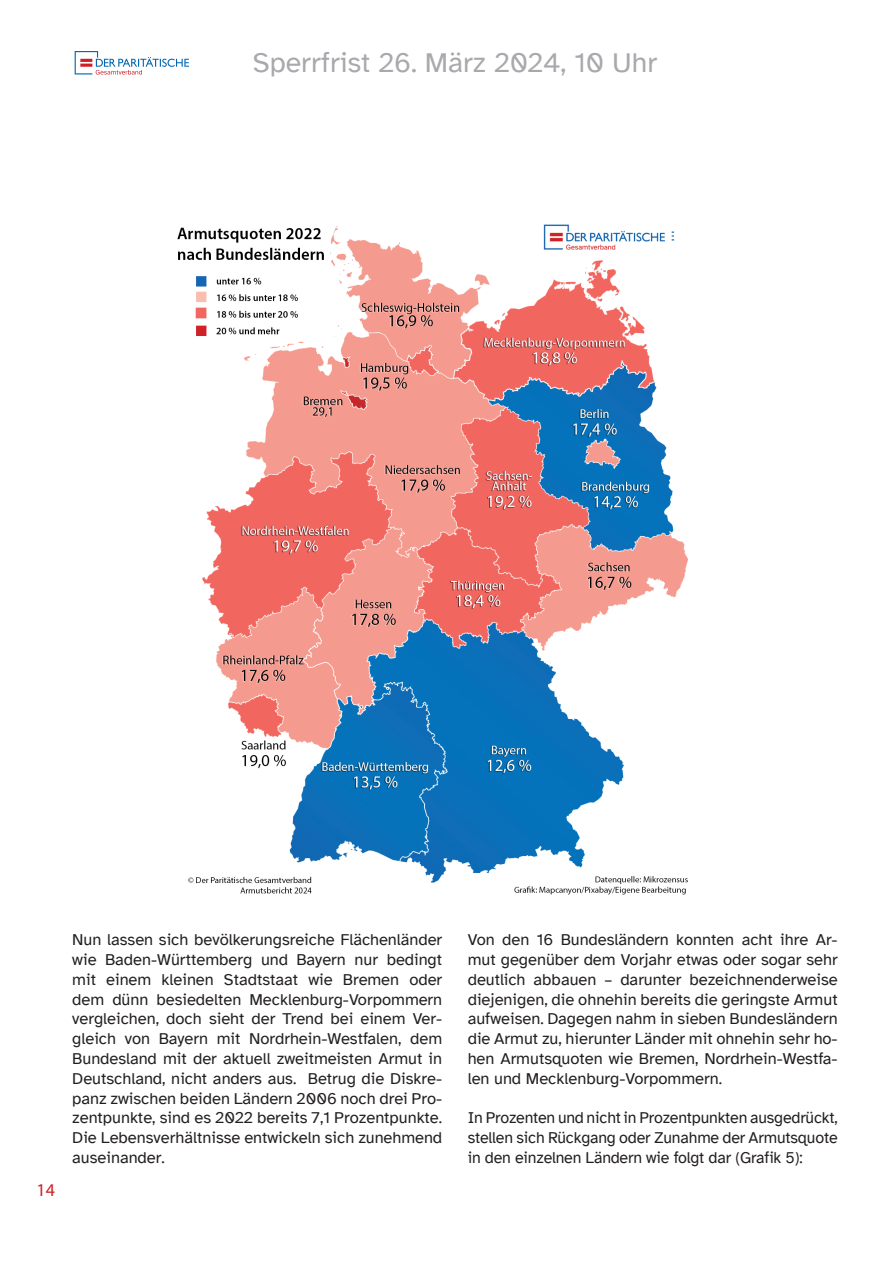
<style>
.page{position:relative;width:893px;height:1263px;background:#fff}
.page>*{position:absolute;margin:0;border:0;box-sizing:border-box;transform-origin:0 0}
.t1{font:28.5px "Atkinson Hyperlegible";color:#a8a9ad}
.t2{font:18px "Myriad Pro";color:#d01e25}
.t3{font:16.5px/19.8px "Atkinson Hyperlegible";color:#231f20;text-align:justify}
</style>
<div class="page">
<svg style="left:75px;top:51px;width:114px;height:24px"></svg>
<img style="left:177px;top:224px;width:511px;height:671px">
<h1 class="t1" style="left:253px;top:46px;width:406px">Sperrfrist 26. März 2024, 10 Uhr</h1>
<p class="t2" style="left:37px;top:1179px;width:20px">14</p>
<p class="t3" style="left:72px;top:930px;width:371px">Nun lassen sich bevölkerungsreiche Flächenländer wie Baden-Württemberg und Bayern nur bedingt mit einem kleinen Stadtstaat wie Bremen oder dem dünn besiedelten Mecklenburg-Vorpommern vergleichen, doch sieht der Trend bei einem Ver&shy;gleich von Bayern mit Nordrhein-Westfalen, dem Bundesland mit der aktuell zweitmeisten Armut in Deutschland, nicht anders aus. Betrug die Diskre&shy;panz zwischen beiden Ländern 2006 noch drei Pro&shy;zentpunkte, sind es 2022 bereits 7,1 Prozentpunkte.<br>Die Lebensverhältnisse entwickeln sich zunehmend auseinander.</p>
<p class="t3" style="left:468px;top:930px;width:371px">Von den 16 Bundesländern konnten acht ihre Ar&shy;mut gegenüber dem Vorjahr etwas oder sogar sehr deutlich abbauen – darunter bezeichnenderweise diejenigen, die ohnehin bereits die geringste Armut aufweisen. Dagegen nahm in sieben Bundesländern die Armut zu, hierunter Länder mit ohnehin sehr ho&shy;hen Armutsquoten wie Bremen, Nordrhein-Westfa&shy;len und Mecklenburg-Vorpommern.</p>
<p class="t3" style="left:468px;top:1108px;width:371px">In Prozenten und nicht in Prozentpunkten ausgedrückt, stellen sich Rückgang oder Zunahme der Armutsquote in den einzelnen Ländern wie folgt dar (Grafik 5):</p>
</div>
